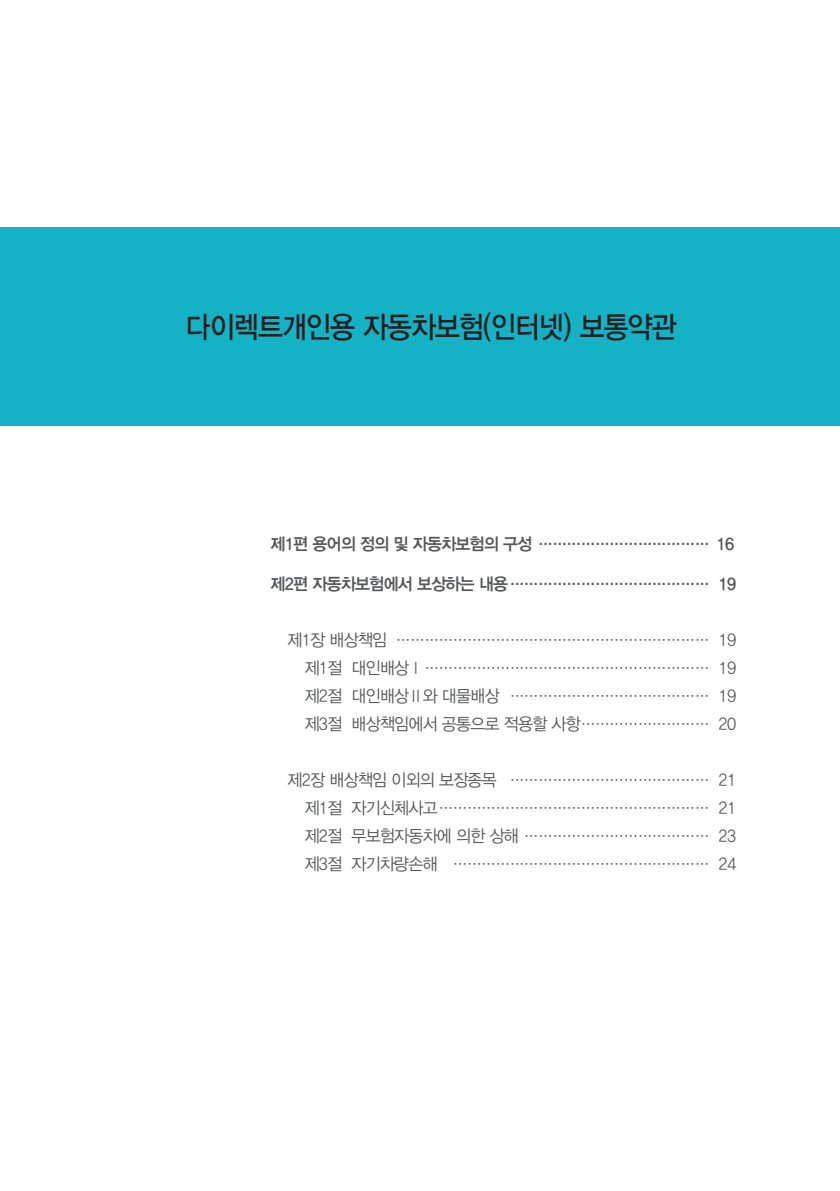
<style>
.page{position:relative;width:840px;height:1191px;background:#fff}
.page>*{position:absolute;margin:0;border:0;box-sizing:border-box;transform-origin:0 0}
.t1{font:30px "YDVYGO Std 33";letter-spacing:-.03em;color:#231f20;scale:.9 1}
.본문{font:17px "YDVYGO Std 32";letter-spacing:-.04em;color:#57585a;scale:.95 1}
.본문-2{font:17px "YDVYGO Std 34";letter-spacing:-.04em;color:#57585a;scale:.95 1}
</style>
<div class="page">
<div style="left:0;top:227px;width:839px;height:198px;background:#15b2c5"></div>
<p class="t1" style="left:186px;top:312px;width:546px">다이렉트개인용 자동차보험(인터넷) 보통약관</p>
<p class="본문-2" style="left:270px;top:535px;width:489px">제1편 용어의 정의 및 자동차보험의 구성 ……………………………… 16</p>
<p class="본문-2" style="left:270px;top:575px;width:491px">제2편 자동차보험에서 보상하는 내용…………………………………… 19</p>
<p class="본문" style="left:287px;top:631px;width:473px">제1장 배상책임 ………………………………………………………… 19</p>
<p class="본문" style="left:304px;top:659px;width:455px">제1절 대인배상Ⅰ…………………………………………………… 19</p>
<p class="본문" style="left:304px;top:687px;width:455px">제2절 대인배상Ⅱ와 대물배상 …………………………………… 19</p>
<p class="본문" style="left:304px;top:715px;width:455px">제3절 배상책임에서 공통으로 적용할 사항……………………… 20</p>
<p class="본문" style="left:287px;top:771px;width:473px">제2장 배상책임 이외의 보장종목 …………………………………… 21</p>
<p class="본문" style="left:304px;top:799px;width:455px">제1절 자기신체사고………………………………………………… 21</p>
<p class="본문" style="left:304px;top:827px;width:455px">제2절 무보험자동차에 의한 상해 ………………………………… 23</p>
<p class="본문" style="left:304px;top:855px;width:455px">제3절 자기차량손해 ……………………………………………… 24</p>
</div>
